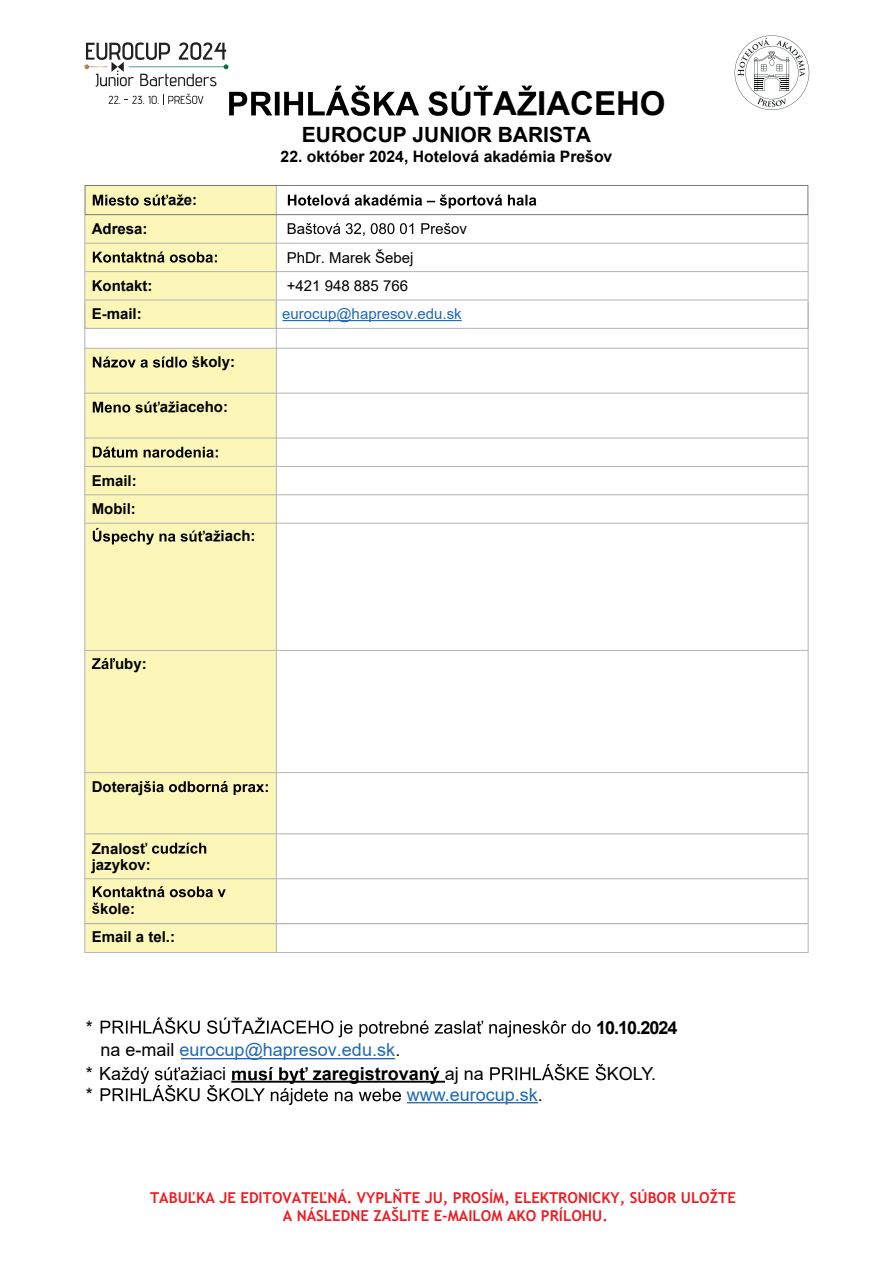
<style>
.page{position:relative;width:893px;height:1263px;background:#fff}
.page>*{position:absolute;margin:0;border:0;box-sizing:border-box;transform-origin:0 0}
.t1{font:700 33px "Arial";color:#000}
.t2{font:700 21px "Arial";color:#000}
.t3{font:18px "Arial";color:#1f6ab4}
.t4{font:700 18px "Arial";color:#000}
.t5{font:18px "Arial";color:#000}
.t6{font:18px "Arial";color:#1f69b4}
.t7{font:700 15.75px "Arial";color:#000}
.t8{font:700 15px/18px "Trebuchet MS";color:#ed1d24;text-align:center}
.t9{font:700 15px/28.5px "Arial";color:#000}
.t10{font:15px/28.8px "Arial";color:#000}
.t11{font:15px "Arial";color:#1f69b4}
.s1{font-weight:400}
.s2{color:#000}
</style>
<div class="page">
<svg style="left:517px;top:86px;width:20px;height:29px"></svg>
<div style="left:85px;top:186px;width:191px;height:29px;background:#fcf7b8"></div>
<div style="left:85px;top:215px;width:191px;height:28px;background:#fcf7b8"></div>
<div style="left:85px;top:243px;width:191px;height:29px;background:#fcf7b8"></div>
<div style="left:85px;top:272px;width:191px;height:28px;background:#fcf7b8"></div>
<div style="left:85px;top:300px;width:191px;height:28px;background:#fcf7b8"></div>
<svg style="left:93px;top:194px;width:75px;height:12px"></svg>
<svg style="left:177px;top:194px;width:7px;height:11px"></svg>
<svg style="left:288px;top:194px;width:248px;height:14px"></svg>
<svg style="left:306px;top:223px;width:144px;height:13px"></svg>
<svg style="left:93px;top:251px;width:124px;height:12px"></svg>
<hr style="left:282px;top:320px;width:180px;height:1px;background:#1f69b4">
<hr style="left:276px;top:185px;width:1px;height:115px;background:#b2b5b5">
<hr style="left:85px;top:214px;width:723px;height:1px;background:#76797b">
<hr style="left:85px;top:243px;width:723px;height:1px;background:#b2b5b5">
<hr style="left:85px;top:271px;width:723px;height:1px;background:#b2b5b5">
<hr style="left:85px;top:300px;width:191px;height:1px;background:#b2b5b5">
<hr style="left:276px;top:300px;width:532px;height:1px;background:#b2b5b5">
<hr style="left:85px;top:185px;width:1px;height:30px;background:#76797b">
<hr style="left:85px;top:215px;width:1px;height:114px;background:#b2b5b5">
<hr style="left:807px;top:185px;width:1px;height:30px;background:#76797b">
<hr style="left:808px;top:215px;width:1px;height:85px;background:#b2b5b5">
<hr style="left:85px;top:185px;width:723px;height:1px;background:#76797b">
<hr style="left:85px;top:328px;width:191px;height:1px;background:#b2b5b5">
<hr style="left:276px;top:328px;width:532px;height:1px;background:#b2b5b5">
<div style="left:85px;top:348px;width:191px;height:45px;background:#fcf7b8"></div>
<div style="left:85px;top:393px;width:191px;height:45px;background:#fcf7b8"></div>
<div style="left:85px;top:438px;width:191px;height:28px;background:#fcf7b8"></div>
<div style="left:85px;top:466px;width:191px;height:29px;background:#fcf7b8"></div>
<div style="left:85px;top:495px;width:191px;height:28px;background:#fcf7b8"></div>
<div style="left:85px;top:523px;width:191px;height:127px;background:#fcf7b8"></div>
<div style="left:85px;top:650px;width:191px;height:94px;background:#fcf7b8"></div>
<div style="left:85px;top:744px;width:191px;height:29px;background:#fcf7b8"></div>
<div style="left:85px;top:773px;width:191px;height:61px;background:#fcf7b8"></div>
<div style="left:85px;top:834px;width:191px;height:45px;background:#fcf7b8"></div>
<div style="left:85px;top:879px;width:191px;height:44px;background:#fcf7b8"></div>
<div style="left:85px;top:923px;width:191px;height:29px;background:#fcf7b8"></div>
<svg style="left:93px;top:356px;width:106px;height:12px"></svg>
<svg style="left:93px;top:401px;width:67px;height:12px"></svg>
<svg style="left:168px;top:401px;width:7px;height:11px"></svg>
<svg style="left:93px;top:446px;width:125px;height:12px"></svg>
<svg style="left:93px;top:528px;width:112px;height:17px"></svg>
<svg style="left:213px;top:530px;width:7px;height:11px"></svg>
<svg style="left:92px;top:658px;width:23px;height:11px"></svg>
<svg style="left:144px;top:781px;width:124px;height:14px"></svg>
<svg style="left:140px;top:842px;width:66px;height:12px"></svg>
<svg style="left:93px;top:886px;width:133px;height:11px"></svg>
<svg style="left:92px;top:903px;width:7px;height:11px"></svg>
<hr style="left:276px;top:302px;width:1px;height:650px;background:#b2b5b5">
<hr style="left:85px;top:393px;width:723px;height:1px;background:#b2b5b5">
<hr style="left:85px;top:438px;width:723px;height:1px;background:#b2b5b5">
<hr style="left:85px;top:466px;width:723px;height:1px;background:#b2b5b5">
<hr style="left:85px;top:494px;width:723px;height:1px;background:#b2b5b5">
<hr style="left:85px;top:523px;width:723px;height:1px;background:#b2b5b5">
<hr style="left:85px;top:650px;width:723px;height:1px;background:#b2b5b5">
<hr style="left:85px;top:772px;width:723px;height:1px;background:#b2b5b5">
<hr style="left:85px;top:833px;width:723px;height:1px;background:#b2b5b5">
<hr style="left:85px;top:878px;width:723px;height:1px;background:#b2b5b5">
<hr style="left:85px;top:923px;width:723px;height:1px;background:#b2b5b5">
<hr style="left:85px;top:303px;width:1px;height:650px;background:#b2b5b5">
<hr style="left:808px;top:303px;width:1px;height:650px;background:#b2b5b5">
<hr style="left:85px;top:348px;width:723px;height:1px;background:#b2b5b5">
<hr style="left:85px;top:952px;width:723px;height:1px;background:#b2b5b5">
<svg style="left:101px;top:1017px;width:141px;height:17px"></svg>
<svg style="left:255px;top:1017px;width:228px;height:20px"></svg>
<svg style="left:489px;top:1020px;width:102px;height:17px"></svg>
<svg style="left:190px;top:1067px;width:9px;height:13px"></svg>
<svg style="left:430px;top:1067px;width:9px;height:17px"></svg>
<svg style="left:490px;top:1064px;width:75px;height:16px"></svg>
<svg style="left:596px;top:1064px;width:10px;height:16px"></svg>
<hr style="left:231px;top:1081px;width:214px;height:2px;background:#000">
<svg style="left:101px;top:1067px;width:79px;height:34px"></svg>
<svg style="left:207px;top:1067px;width:194px;height:38px"></svg>
<hr style="left:407px;top:1102px;width:131px;height:1px;background:#1f69b4">
<hr style="left:181px;top:1058px;width:214px;height:1px;background:#1f69b4">
<svg style="left:735px;top:35px;width:74px;height:75px"></svg>
<svg style="left:84px;top:42px;width:408px;height:74px"></svg>
<p class="t9" style="left:168px;top:186px;width:31px">a e:</p>
<h1 class="t1" style="left:493px;top:81px;width:174px">A IACEHO</h1>
<h2 class="t2" style="left:302px;top:120px;width:291px">EUROCUP JUNIOR BARISTA</h2>
<p class="t7" style="left:281px;top:145px;width:333px">22. október 2024, Hotelová akadémia Prešov</p>
<p class="t9" style="left:92px;top:215px;width:57px">Adresa:</p>
<p class="t10" style="left:287px;top:214px;width:128px">Ba<br>PhDr. Marek Šebej</p>
<p class="t10" style="left:451px;top:214px;width:17px">ov</p>
<p class="t9" style="left:92px;top:272px;width:62px">Kontakt:</p>
<p class="t10" style="left:287px;top:271px;width:123px">+421 948 885 766</p>
<p class="t9" style="left:92px;top:300px;width:52px">E-mail:</p>
<p class="t11" style="left:282px;top:304px;width:181px">eurocup@hapresov.edu.sk</p>
<p class="t9" style="left:200px;top:348px;width:37px">koly:</p>
<p class="t9" style="left:160px;top:393px;width:70px">a iaceho:</p>
<p class="t9" style="left:92px;top:467px;width:47px">Email:<br>Mobil:</p>
<p class="t9" style="left:205px;top:522px;width:52px">a iach:</p>
<p class="t9" style="left:115px;top:650px;width:33px">uby:</p>
<p class="t9" style="left:92px;top:773px;width:53px">Doteraj</p>
<p class="t9" style="left:92px;top:840px;width:61px;line-height:16.5px">Znalos jazykov:</p>
<p class="t9" style="left:92px;top:894px;width:85px;text-indent:8px">kole:<br>Email a tel.:</p>
<p class="t5" style="left:86px;top:1015px;width:9px">*</p>
<p class="t5" style="left:242px;top:1015px;width:14px">A</p>
<p class="t4" style="left:596px;top:1014px;width:83px">10.10.2024</p>
<p class="t5" style="left:86px;top:1061px;width:56px">*Ka d</p>
<p class="t5" style="left:180px;top:1061px;width:48px">a iaci</p>
<p class="t4" style="left:313px;top:1061px;width:173px">zaregistrovan <span class="s1">aj na</span></p>
<p class="t5" style="left:566px;top:1061px;width:92px">KE KOLY.</p>
<p class="t5" style="left:86px;top:1082px;width:9px">*</p>
<p class="t5" style="left:176px;top:1082px;width:27px">KU</p>
<p class="t6" style="left:407px;top:1082px;width:138px">www.eurocup.sk<span class="s2">.</span></p>
<p class="t3" style="left:101px;top:1037px;width:301px"><span class="s2">na e-mail</span> eurocup@hapresov.edu.sk<span class="s2">.</span></p>
<p class="t8" style="left:150px;top:1189px;width:587px">TABUĽKA JE EDITOVATEĽNÁ. VYPLŇTE JU, PROSÍM, ELEKTRONICKY, SÚBOR ULOŽTE<br>A NÁSLEDNE ZAŠLITE E-MAILOM AKO PRÍLOHU.</p>
</div>
